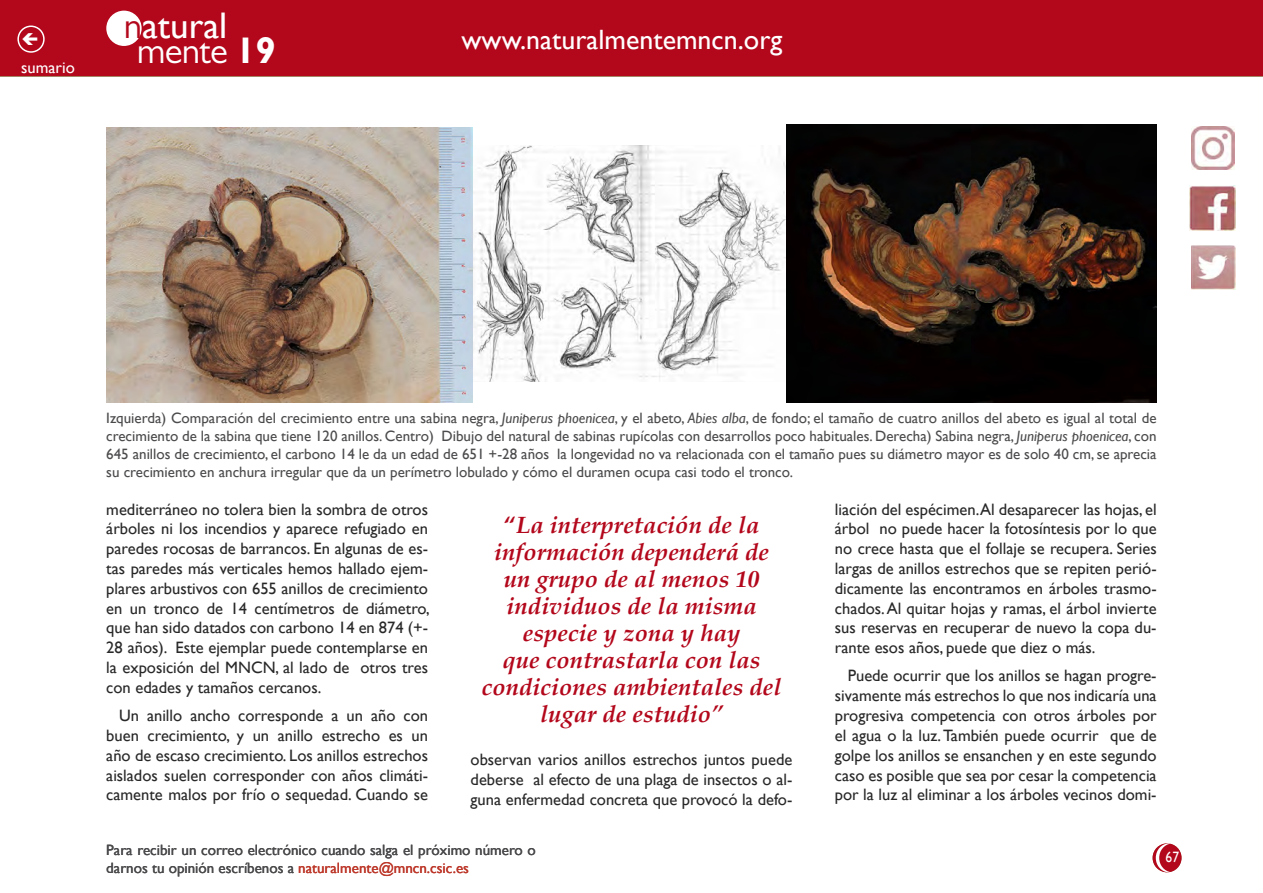
<style>
.page{position:relative;width:1263px;height:893px;background:#fff}
.page>*{position:absolute;margin:0;border:0;box-sizing:border-box;transform-origin:0 0}
.t1{font:37.05px "Gill Sans";color:#fff}
.t2{font:37.05px "Gill Sans MT Pro";letter-spacing:-.02em;color:#fff}
.t3{font:27.9px "Gill Sans";color:#fff}
.t4{font:italic 700 24px/27px "Palatino";color:#b3071b;text-align:center}
.t5{font:16.5px/19.8px "Gill Sans";color:#282829;text-align:justify}
.t6{font:16.5px "Gill Sans";color:#fff}
.t7{font:15px/18px "Gill Sans";color:#4b4b4d}
.t8{font:15px "Gill Sans";color:#fff;scale:.9 1}
.s1{font-family:"Gill Sans MT Pro";color:#b3071b}
.s2{font-family:"Gill Sans";font-weight:700}
.s3{font-style:italic}
.s4{font-style:normal}
.s5{color:#bd392b}
</style>
<div class="page">
<img style="left:1190px;top:185px;width:45px;height:45px">
<img style="left:1191px;top:246px;width:44px;height:44px">
<div style="left:1153px;top:844px;width:28px;height:28px;background:#b3071b;border-radius:50%"></div>
<div style="left:1152px;top:843px;width:29px;height:29px;border:2px solid #b3071b;border-radius:50%"></div>
<div style="left:0;top:0;width:1263px;height:76px;background:#b3071b"></div>
<div style="left:107px;top:11px;width:34px;height:34px;background:#fff;border-radius:50%"></div>
<div style="left:106px;top:11px;width:36px;height:35px;border:2px solid #fff;border-radius:50%"></div>
<svg style="left:1155px;top:843px;width:16px;height:29px"></svg>
<div style="left:17px;top:26px;width:28px;height:27px;border:2px solid #fff;border-radius:50%"></div>
<img style="left:1191px;top:127px;width:43px;height:43px">
<img style="left:472px;top:145px;width:315px;height:237px">
<img style="left:106px;top:128px;width:366px;height:274px">
<img style="left:787px;top:125px;width:370px;height:277px">
<p class="t6" style="left:21px;top:58px;width:55px">sumario</p>
<h1 class="t1" style="left:124px;top:4px;width:105px"><span class="s1">n</span>atural</h1>
<h1 class="t2" style="left:137px;top:29px;width:140px">mente <span class="s2">19</span></h1>
<h2 class="t3" style="left:461px;top:23px;width:322px">www.naturalmentemncn.org</h2>
<p class="t7" style="left:106px;top:409px;width:1052px;text-align:justify">Izquierda) Comparación del crecimiento entre una sabina negra, <span class="s3">Juniperus phoenicea</span>, y el abeto, <span class="s3">Abies alba</span>, de fondo; el tamaño de cuatro anillos del abeto es igual al total de crecimiento de la sabina que tiene 120 anillos. Centro) Dibujo del natural de sabinas rupícolas con desarrollos poco habituales. Derecha) Sabina negra, <span class="s3">Juniperus phoenicea</span>, con 645 anillos de crecimiento, el carbono 14 le da un edad de 651 +-28 años la longevidad no va relacionada con el tamaño pues su diámetro mayor es de solo 40 cm, se aprecia su crecimiento en anchura irregular que da un perímetro lobulado y cómo el duramen ocupa casi todo el tronco.</p>
<p class="t5" style="left:106px;top:499px;width:325px">mediterráneo no tolera bien la sombra de otros árboles ni los incendios y aparece refugiado en paredes rocosas de barrancos. En algunas de es&shy;tas paredes más verticales hemos hallado ejem&shy;plares arbustivos con 655 anillos de crecimiento en un tronco de 14 centímetros de diámetro, que han sido datados con carbono 14 en 874 (+- 28 años). Este ejemplar puede contemplarse en la exposición del MNCN, al lado de otros tres con edades y tamaños cercanos.</p>
<p class="t5" style="left:106px;top:706px;width:323px;text-indent:13px">Un anillo ancho corresponde a un año con buen crecimiento, y un anillo estrecho es un año de escaso crecimiento. Los anillos estrechos aislados suelen corresponder con años climáti&shy;camente malos por frío o sequedad. Cuando se</p>
<h3 class="t4" style="left:482px;top:512px;width:301px"><span class="s4">“</span>La interpretación de la información dependerá de un grupo de al menos 10 individuos de la misma especie y zona y hay<br>que contrastarla con las condiciones ambientales del lugar de estudio”</h3>
<p class="t5" style="left:471px;top:750px;width:323px">observan varios anillos estrechos juntos puede deberse al efecto de una plaga de insectos o al&shy;guna enfermedad concreta que provocó la defo-</p>
<p class="t5" style="left:835px;top:499px;width:323px">liación del espécimen.Al desaparecer las hojas, el árbol no puede hacer la fotosíntesis por lo que no crece hasta que el follaje se recupera. Series largas de anillos estrechos que se repiten perió&shy;dicamente las encontramos en árboles trasmo&shy;chados. Al quitar hojas y ramas, el árbol invierte sus reservas en recuperar de nuevo la copa du&shy;rante esos años, puede que diez o más.</p>
<p class="t5" style="left:835px;top:666px;width:323px;text-indent:13px">Puede ocurrir que los anillos se hagan progre&shy;sivamente más estrechos lo que nos indicaría una progresiva competencia con otros árboles por el agua o la luz.También puede ocurrir que de golpe los anillos se ensanchen y en este segundo caso es posible que sea por cesar la competencia por la luz al eliminar a los árboles vecinos domi-</p>
<p class="t7" style="left:106px;top:842px;width:431px">Para recibir un correo electrónico cuando salga el próximo número o darnos tu opinión escríbenos a <span class="s5">naturalmente@mncn.csic.es</span></p>
<p class="t8" style="left:1165px;top:849px;width:16px">67</p>
</div>
